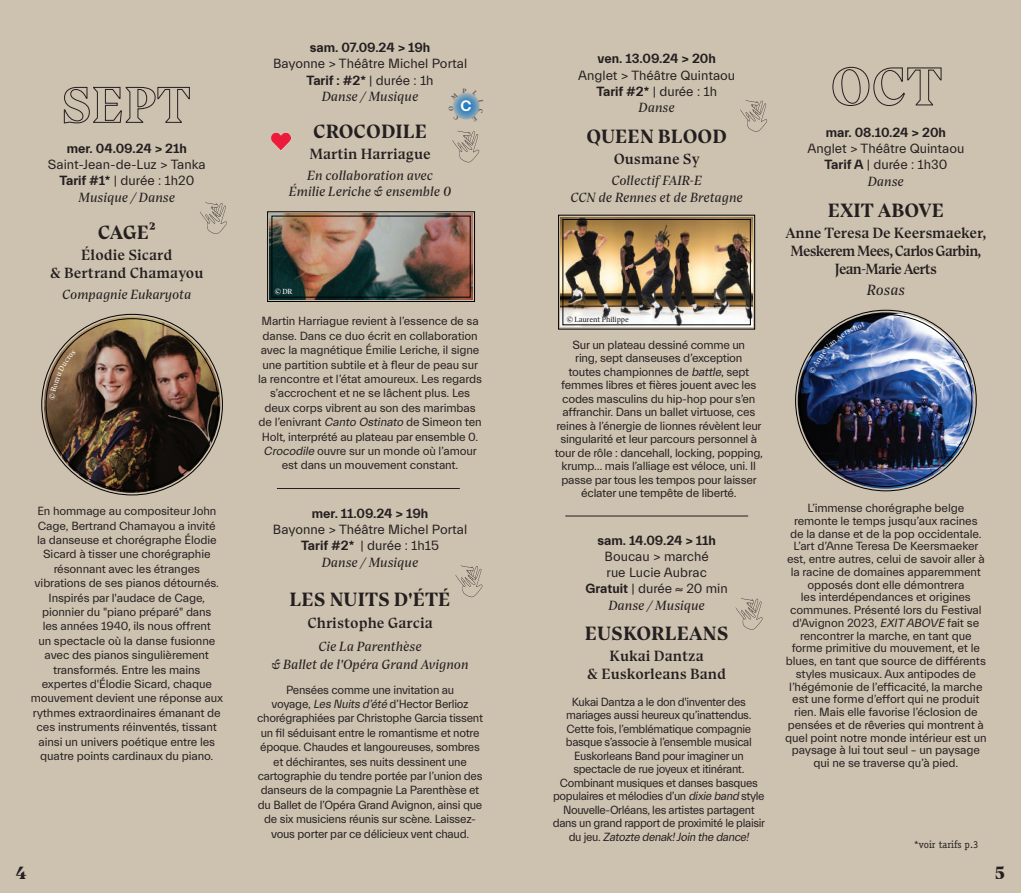
<style>
.page{position:relative;width:1021px;height:893px;background:#fff}
.page>*{position:absolute;margin:0;border:0;box-sizing:border-box;transform-origin:0 0}
.t1{font:700 19.5px "TRY Bluu Suuperstar";color:#231f20}
.t2{font:900 18px "TRY Bluu Suuperstar";color:#231f20}
.t3{font:700 15.3px "Everett";color:#fff}
.t4{font:500 15px/18px "TRY Bluu Suuperstar";color:#231f20;text-align:center}
.t5{font:500 15px/18px "TRY Bluu Suuperstar";letter-spacing:-.05em;color:#231f20;text-align:center}
.t6{font:italic 15px "TRY Bluu Suuperstar";color:#231f20}
.t7{font:13.5px/16.2px "Everett";color:#231f20;text-align:center}
.t8{font:italic 13.5px/16.2px "TRY Bluu Suuperstar";color:#231f20;text-align:center}
.t9{font:700 13.5px "Everett";color:#231f20}
.t10{font:12px/14.4px "Everett";letter-spacing:-.02em;color:#231f20;text-align:center}
.t11{font:10.5px "Officina Serif Std";color:#231f20}
.t12{font:7.5px "TRY Bluu Suuperstar";letter-spacing:-.02em;color:#231f20}
.t13{font:7.5px "TRY Bluu Suuperstar";color:#fff}
.s1{font-weight:700}
.s2{font-size:21px}
.s3{font-style:italic}
</style>
<div class="page">
<div style="left:0;top:0;width:1020px;height:893px;background:#cdc1af"></div>
<svg style="left:64px;top:87px;width:126px;height:37px"></svg>
<img style="left:797px;top:312px;width:177px;height:177px;border-radius:88px">
<hr style="left:565px;top:516px;width:183px;height:1px;background:#231f20">
<img style="left:44px;top:316px;width:176px;height:177px;border-radius:88px">
<svg style="left:832px;top:67px;width:109px;height:39px"></svg>
<svg style="left:740px;top:100px;width:27px;height:32px"></svg>
<svg style="left:452px;top:131px;width:27px;height:31px"></svg>
<svg style="left:200px;top:202px;width:27px;height:32px"></svg>
<hr style="left:277px;top:488px;width:183px;height:1px;background:#231f20">
<img style="left:558px;top:214px;width:197px;height:116px">
<div style="left:562px;top:219px;width:188px;height:106px;border:1px solid #000001"></div>
<img style="left:267px;top:211px;width:208px;height:91px">
<div style="left:271px;top:216px;width:199px;height:82px;border:1px solid #000001"></div>
<svg style="left:452px;top:92px;width:27px;height:28px"></svg>
<svg style="left:455px;top:565px;width:27px;height:32px"></svg>
<svg style="left:735px;top:598px;width:27px;height:32px"></svg>
<img style="left:270px;top:132px;width:21px;height:19px">
<svg style="left:808px;top:322px;width:57px;height:52px"></svg>
<svg style="left:49px;top:350px;width:27px;height:50px"></svg>
<svg style="left:452px;top:106px;width:7px;height:12px"></svg>
<svg style="left:454px;top:92px;width:12px;height:8px"></svg>
<svg style="left:472px;top:94px;width:7px;height:8px"></svg>
<svg style="left:472px;top:108px;width:8px;height:10px"></svg>
<p class="t9" style="left:67px;top:141px;width:122px">mer. 04.09.24 &gt; 21h</p>
<p class="t7" style="left:48px;top:157px;width:159px">Saint-Jean-de-Luz &gt; Tanka<br><span class="s1">Tarif #1*</span> | durée : 1h20</p>
<p class="t8" style="left:79px;top:189px;width:98px">Musique / Danse</p>
<h1 class="t1" style="left:98px;top:221px;width:60px">CAGE<span class="s2">²</span></h1>
<p class="t4" style="left:50px;top:246px;width:155px">Élodie Sicard<br>&amp; Bertrand Chamayou</p>
<p class="t8" style="left:62px;top:286px;width:131px">Compagnie Eukaryota</p>
<p class="t10" style="left:31px;top:504px;width:194px">En hommage au compositeur John Cage, Bertrand Chamayou a invité<br>la danseuse et chorégraphe Élodie Sicard à tisser une chorégraphie résonnant avec les étranges vibrations de ses pianos détournés.<br>Inspirés par l'audace de Cage, pionnier du "piano préparé" dans<br>les années 1940, ils nous offrent<br>un spectacle où la danse fusionne avec des pianos singulièrement transformés. Entre les mains expertes d'Élodie Sicard, chaque mouvement devient une réponse aux rythmes extraordinaires émanant de ces instruments réinventés, tissant ainsi un univers poétique entre les quatre points cardinaux du piano.</p>
<p class="t9" style="left:310px;top:40px;width:122px">sam. 07.09.24 &gt; 19h</p>
<p class="t7" style="left:273px;top:56px;width:196px">Bayonne &gt; Théâtre Michel Portal<br><span class="s1">Tarif : #2*</span> | durée : 1h</p>
<p class="t8" style="left:322px;top:88px;width:98px">Danse / Musique</p>
<h1 class="t1" style="left:313px;top:119px;width:116px">CROCODILE</h1>
<p class="t4" style="left:309px;top:144px;width:123px">Martin Harriague</p>
<p class="t8" style="left:289px;top:167px;width:164px">En collaboration avec<br>Émilie Leriche &amp; ensemble 0</p>
<p class="t3" style="left:460px;top:98px;width:12px">C</p>
<p class="t13" style="left:275px;top:287px;width:19px">© DR</p>
<p class="t10" style="left:258px;top:314px;width:225px">Martin Harriague revient à l’essence de sa danse. Dans ce duo écrit en collaboration avec la magnétique Émilie Leriche, il signe une partition subtile et à fleur de peau sur la rencontre et l’état amoureux. Les regards s’accrochent et ne se lâchent plus. Les deux corps vibrent au son des marimbas de l’enivrant <span class="s3">Canto Ostinato</span> de Simeon ten Holt, interprété au plateau par ensemble 0.<br><span class="s3">Crocodile</span> ouvre sur un monde où l’amour est dans un mouvement constant.</p>
<p class="t9" style="left:312px;top:506px;width:118px">mer. 11.09.24 &gt; 19h</p>
<p class="t7" style="left:273px;top:522px;width:196px">Bayonne &gt; Théâtre Michel Portal<br><span class="s1">Tarif #2*</span> | durée : 1h15</p>
<p class="t8" style="left:322px;top:554px;width:98px">Danse / Musique</p>
<h1 class="t1" style="left:289px;top:587px;width:163px">LES NUITS D'ÉTÉ</h1>
<p class="t4" style="left:307px;top:614px;width:127px">Christophe Garcia</p>
<p class="t8" style="left:271px;top:637px;width:199px;line-height:18px">Cie La Parenthèse<br>&amp; Ballet de l'Opéra Grand Avignon</p>
<p class="t10" style="left:257px;top:682px;width:227px">Pensées comme une invitation au<br>voyage, <span class="s3">Les Nuits d’été</span> d’Hector Berlioz chorégraphiées par Christophe Garcia tissent un fil séduisant entre le romantisme et notre époque. Chaudes et langoureuses, sombres et déchirantes, ses nuits dessinent une cartographie du tendre portée par l’union des danseurs de la compagnie La Parenthèse et du Ballet de l’Opéra Grand Avignon, ainsi que de six musiciens réunis sur scène. Laissez&shy;vous porter par ce délicieux vent chaud.</p>
<p class="t9" style="left:597px;top:51px;width:120px">ven. 13.09.24 &gt; 20h</p>
<p class="t7" style="left:578px;top:67px;width:158px">Anglet &gt; Théâtre Quintaou<br><span class="s1">Tarif #2*</span> | durée : 1h</p>
<p class="t8" style="left:638px;top:99px;width:38px">Danse</p>
<h1 class="t1" style="left:586px;top:125px;width:142px">QUEEN BLOOD</h1>
<p class="t4" style="left:613px;top:150px;width:87px">Ousmane Sy</p>
<p class="t8" style="left:570px;top:173px;width:174px">Collectif FAIR-E<br>CCN de Rennes et de Bretagne</p>
<p class="t12" style="left:567px;top:314px;width:64px">© Laurent Philippe</p>
<p class="t10" style="left:554px;top:338px;width:210px;line-height:13.5px">Sur un plateau dessiné comme un<br>ring, sept danseuses d’exception<br>toutes championnes de <span class="s3">battle</span>, sept femmes libres et fières jouent avec les codes masculins du hip-hop pour s’en affranchir. Dans un ballet virtuose, ces reines à l’énergie de lionnes révèlent leur singularité et leur parcours personnel à tour de rôle : dancehall, locking, popping, krump… mais l’alliage est véloce, uni. Il passe par tous les tempos pour laisser éclater une tempête de liberté.</p>
<p class="t9" style="left:597px;top:533px;width:120px">sam. 14.09.24 &gt; 11h</p>
<p class="t7" style="left:585px;top:549px;width:144px">Boucau &gt; marché<br>rue Lucie Aubrac<br><span class="s1">Gratuit</span> | durée ≈ 20 min</p>
<p class="t8" style="left:608px;top:597px;width:98px">Danse / Musique</p>
<h1 class="t1" style="left:585px;top:621px;width:145px">EUSKORLEANS</h1>
<p class="t4" style="left:587px;top:647px;width:140px">Kukai Dantza<br>&amp; Euskorleans Band</p>
<p class="t10" style="left:553px;top:695px;width:213px;line-height:13.5px">Kukai Dantza a le don d'inventer des mariages aussi heureux qu’inattendus.<br>Cette fois, l’emblématique compagnie basque s’associe à l’ensemble musical Euskorleans Band pour imaginer un spectacle de rue joyeux et itinérant.<br>Combinant musiques et danses basques populaires et mélodies d’un <span class="s3">dixie band</span> style Nouvelle-Orléans, les artistes partagent dans un grand rapport de proximité le plaisir d u j e u . <span class="s3">Zatozte denak!Join the dance!</span></p>
<p class="t9" style="left:825px;top:125px;width:122px">mar. 08.10.24 &gt; 20h</p>
<p class="t7" style="left:807px;top:141px;width:158px">Anglet &gt; Théâtre Quintaou<br><span class="s1">Tarif A</span> | durée : 1h30</p>
<p class="t8" style="left:867px;top:173px;width:38px">Danse</p>
<h1 class="t1" style="left:827px;top:199px;width:118px">EXIT ABOVE</h1>
<p class="t5" style="left:785px;top:224px;width:202px">Anne Teresa De Keersmaeker,<br>Meskerem Mees, Carlos Garbin,<br>Jean-Marie Aerts</p>
<p class="t6" style="left:866px;top:281px;width:40px">Rosas</p>
<p class="t10" style="left:785px;top:502px;width:203px;line-height:12.8px">L’immense chorégraphe belge remonte le temps jusqu’aux racines<br>de la danse et de la pop occidentale.<br>L’art d’Anne Teresa De Keersmaeker est, entre autres, celui de savoir aller à la racine de domaines apparemment opposés dont elle démontrera<br>les interdépendances et origines communes. Présenté lors du Festival d'Avignon 2023, <span class="s3">EXIT ABOVE</span> fait se rencontrer la marche, en tant que forme primitive du mouvement, et le blues, en tant que source de différents styles musicaux. Aux antipodes de l’hégémonie de l’efficacité, la marche est une forme d’effort qui ne produit rien. Mais elle favorise l’éclosion de pensées et de rêveries qui montrent à quel point notre monde intérieur est un paysage à lui tout seul – un paysage qui ne se traverse qu’à pied.</p>
<p class="t11" style="left:913px;top:839px;width:66px">*voir tarifs p.3</p>
<h2 class="t2" style="left:16px;top:862px;width:12px">4</h2>
<h2 class="t2" style="left:994px;top:862px;width:12px">5</h2>
</div>
